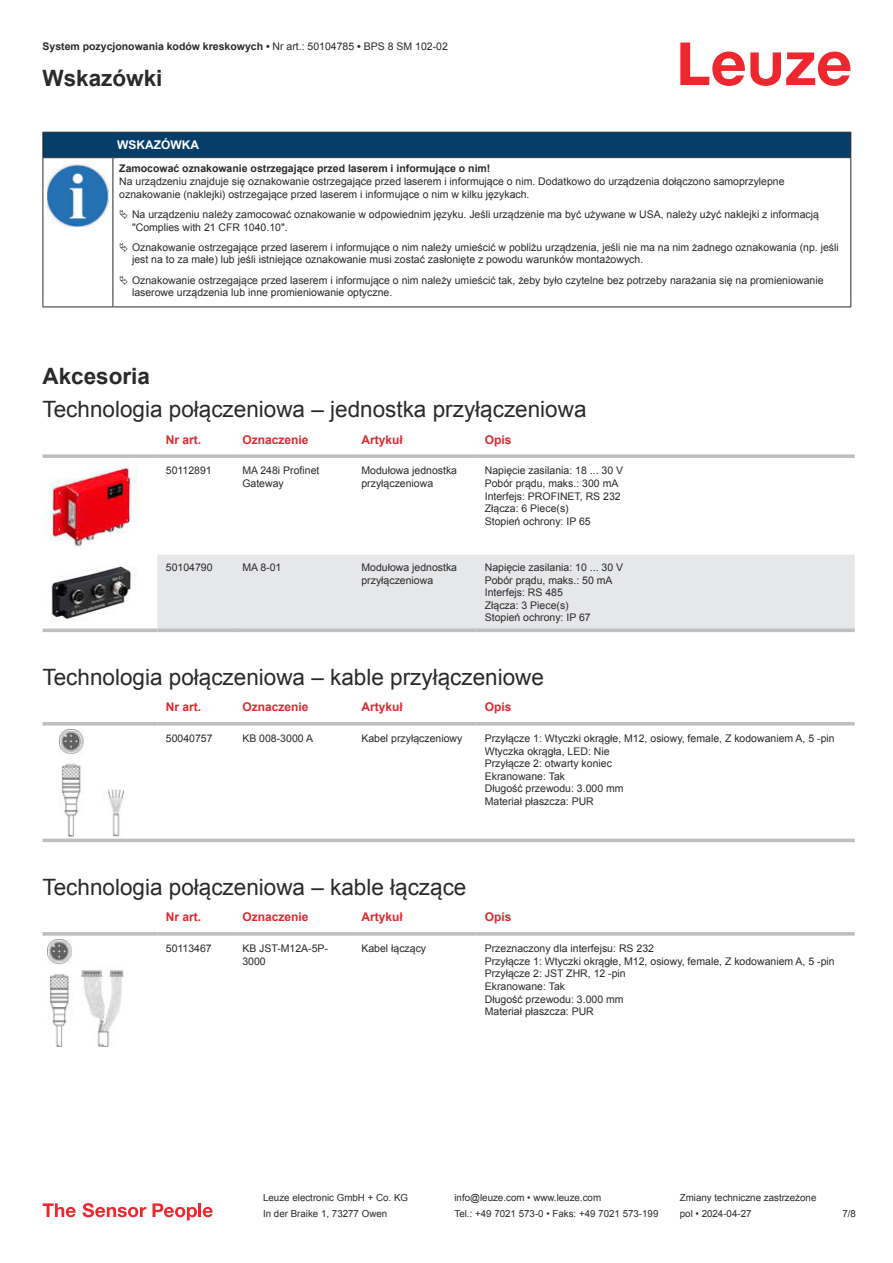
<style>
.page{position:relative;width:893px;height:1263px;background:#fff}
.page>*{position:absolute;margin:0;border:0;box-sizing:border-box;transform-origin:0 0}
.t1{font:22.5px "Arial";color:#2b292a}
.t2{font:700 22.5px "Arial";color:#2b292a}
.t3{font:700 12px "Arial";color:#db2a30}
.t4{font:700 12px "Arial";color:#fff}
.t5{font:10.5px/12.6px "Arial";color:#2b292a}
.t6{font:700 10.5px "Arial";color:#2b292a}
.t7{font:9.75px "Arial";color:#2b292a}
.s1{font-weight:400}
</style>
<div class="page">
<svg style="left:680px;top:43px;width:170px;height:43px"></svg>
<div style="left:157px;top:554px;width:698px;height:74px;background:#e6e7e9"></div>
<svg style="left:43px;top:454px;width:114px;height:4px"></svg>
<svg style="left:157px;top:454px;width:77px;height:4px"></svg>
<svg style="left:234px;top:454px;width:119px;height:4px"></svg>
<svg style="left:353px;top:454px;width:123px;height:4px"></svg>
<svg style="left:476px;top:454px;width:379px;height:4px;background:#c3c5c7"></svg>
<svg style="left:43px;top:628px;width:114px;height:4px"></svg>
<svg style="left:157px;top:628px;width:77px;height:4px"></svg>
<svg style="left:234px;top:628px;width:119px;height:4px"></svg>
<svg style="left:353px;top:628px;width:123px;height:4px"></svg>
<svg style="left:476px;top:628px;width:379px;height:4px;background:#c2c4c6"></svg>
<img style="left:44px;top:462px;width:93px;height:86px">
<img style="left:50px;top:566px;width:87px;height:54px">
<svg style="left:43px;top:725px;width:812px;height:118px"></svg>
<hr style="left:43px;top:722px;width:114px;height:3px;background:#bdbfc1">
<hr style="left:157px;top:722px;width:77px;height:3px;background:#bdbfc1">
<hr style="left:234px;top:722px;width:119px;height:3px;background:#bdbfc1">
<hr style="left:353px;top:722px;width:123px;height:3px;background:#bdbfc1">
<hr style="left:476px;top:722px;width:379px;height:3px;background:#bdbfc1">
<hr style="left:43px;top:839px;width:114px;height:3px;background:#bdbfc1">
<hr style="left:157px;top:839px;width:77px;height:3px;background:#bdbfc1">
<hr style="left:234px;top:839px;width:119px;height:3px;background:#bdbfc1">
<hr style="left:353px;top:839px;width:123px;height:3px;background:#bdbfc1">
<hr style="left:476px;top:839px;width:379px;height:3px;background:#bdbfc1">
<img style="left:59px;top:730px;width:65px;height:106px">
<svg style="left:43px;top:932px;width:114px;height:4px"></svg>
<svg style="left:157px;top:932px;width:77px;height:4px"></svg>
<svg style="left:234px;top:932px;width:119px;height:4px"></svg>
<svg style="left:353px;top:932px;width:123px;height:4px"></svg>
<svg style="left:476px;top:932px;width:379px;height:4px;background:#c3c5c7"></svg>
<img style="left:47px;top:940px;width:77px;height:106px">
<svg style="left:43px;top:1203px;width:33px;height:14px"></svg>
<svg style="left:83px;top:1203px;width:63px;height:14px"></svg>
<svg style="left:153px;top:1203px;width:44px;height:17px"></svg>
<hr style="left:198px;top:1203px;width:3px;height:14px;background:#ed272d">
<svg style="left:203px;top:1207px;width:10px;height:10px"></svg>
<svg style="left:44px;top:158px;width:806px;height:149px"></svg>
<div style="left:43px;top:132px;width:808px;height:26px;background:#063d69"></div>
<hr style="left:113px;top:157px;width:738px;height:1px;background:#2b292a">
<hr style="left:43px;top:158px;width:1px;height:144px;background:#2b292a">
<hr style="left:113px;top:158px;width:1px;height:144px;background:#2b292a">
<hr style="left:850px;top:158px;width:1px;height:144px;background:#2b292a">
<hr style="left:43px;top:307px;width:70px;height:1px;background:#2b292a">
<hr style="left:113px;top:307px;width:738px;height:1px;background:#2b292a">
<img style="left:47px;top:164px;width:61px;height:63px">
<svg style="left:115px;top:159px;width:734px;height:144px"></svg>
<svg style="left:120px;top:210px;width:8px;height:9px"></svg>
<svg style="left:120px;top:242px;width:8px;height:10px"></svg>
<svg style="left:120px;top:275px;width:8px;height:10px"></svg>
<p class="t6" style="left:43px;top:43px;width:407px">System pozycjonowania kodów kreskowych • <span class="s1">Nr art.: 50104785</span> • <span class="s1">BPS 8 SM 102-02</span></p>
<h1 class="t2" style="left:43px;top:70px;width:122px">Wskazówki</h1>
<p class="t4" style="left:117px;top:136px;width:83px">WSKAZÓWKA</p>
<p class="t6" style="left:119px;top:161px;width:373px">Zamocować oznakowanie ostrzegające przed laserem i informujące o nim!</p>
<p class="t5" style="left:119px;top:175px;width:667px">Na urządzeniu znajduje się oznakowanie ostrzegające przed laserem i informujące o nim. Dodatkowo do urządzenia dołączono samoprzylepne oznakowanie (naklejki) ostrzegające przed laserem i informujące o nim w kilku językach.</p>
<p class="t5" style="left:132px;top:208px;width:688px">Na urządzeniu należy zamocować oznakowanie w odpowiednim języku. Jeśli urządzenie ma być używane w USA, należy użyć naklejki z informacją "Complies with 21 CFR 1040.10".</p>
<p class="t5" style="left:132px;top:241px;width:708px">Oznakowanie ostrzegające przed laserem i informujące o nim należy umieścić w pobliżu urządzenia, jeśli nie ma na nim żadnego oznakowania (np. jeśli jest na to za małe) lub jeśli istniejące oznakowanie musi zostać zasłonięte z powodu warunków montażowych.</p>
<p class="t5" style="left:132px;top:274px;width:693px">Oznakowanie ostrzegające przed laserem i informujące o nim należy umieścić tak, żeby było czytelne bez potrzeby narażania się na promieniowanie laserowe urządzenia lub inne promieniowanie optyczne.</p>
<h1 class="t2" style="left:43px;top:360px;width:109px">Akcesoria</h1>
<h1 class="t1" style="left:43px;top:394px;width:545px">Technologia połączeniowa – jednostka przyłączeniowa</h1>
<p class="t3" style="left:166px;top:431px;width:37px">Nr art.</p>
<p class="t3" style="left:242px;top:435px;width:68px">Oznaczenie</p>
<p class="t3" style="left:361px;top:431px;width:43px">Artykuł</p>
<p class="t3" style="left:485px;top:435px;width:28px">Opis</p>
<p class="t5" style="left:166px;top:464px;width:47px">50112891</p>
<p class="t5" style="left:242px;top:465px;width:79px">MA 248i Profinet<br>Gateway</p>
<p class="t5" style="left:361px;top:464px;width:97px">Modułowa jednostka przyłączeniowa</p>
<p class="t5" style="left:485px;top:464px;width:140px">Napięcie zasilania: 18 ... 30 V<br>Pobór prądu, maks.: 300 mA<br>Interfejs: PROFINET, RS 232<br>Złącza: 6 Piece(s)<br>Stopień ochrony: IP 65</p>
<p class="t5" style="left:166px;top:561px;width:48px">50104790</p>
<p class="t5" style="left:242px;top:562px;width:41px">MA 8-01</p>
<p class="t5" style="left:361px;top:561px;width:97px">Modułowa jednostka przyłączeniowa</p>
<p class="t5" style="left:485px;top:561px;width:140px">Napięcie zasilania: 10 ... 30 V<br>Pobór prądu, maks.: 50 mA<br>Interfejs: RS 485<br>Złącza: 3 Piece(s)<br>Stopień ochrony: IP 67</p>
<h1 class="t1" style="left:43px;top:662px;width:503px">Technologia połączeniowa – kable przyłączeniowe</h1>
<p class="t3" style="left:166px;top:698px;width:37px">Nr art.</p>
<p class="t3" style="left:242px;top:702px;width:68px">Oznaczenie</p>
<p class="t3" style="left:361px;top:698px;width:43px">Artykuł</p>
<p class="t3" style="left:485px;top:702px;width:28px">Opis</p>
<p class="t5" style="left:166px;top:733px;width:48px">50040757</p>
<p class="t5" style="left:242px;top:733px;width:72px">KB 008-3000 A</p>
<p class="t5" style="left:361px;top:732px;width:102px">Kabel przyłączeniowy</p>
<p class="t5" style="left:485px;top:732px;width:351px">Przyłącze 1: Wtyczki okrągłe, M12, osiowy, female, Z kodowaniem A, 5 -pin<br>Wtyczka okrągła, LED: Nie<br>Przyłącze 2: otwarty koniec<br>Ekranowane: Tak<br>Długość przewodu: 3.000 mm<br>Materiał płaszcza: PUR</p>
<h1 class="t1" style="left:43px;top:872px;width:425px">Technologia połączeniowa – kable łączące</h1>
<p class="t3" style="left:166px;top:908px;width:37px">Nr art.</p>
<p class="t3" style="left:242px;top:912px;width:68px">Oznaczenie</p>
<p class="t3" style="left:361px;top:908px;width:43px">Artykuł</p>
<p class="t3" style="left:485px;top:912px;width:28px">Opis</p>
<p class="t5" style="left:166px;top:943px;width:47px">50113467</p>
<p class="t5" style="left:242px;top:943px;width:87px">KB JST-M12A-5P-<br>3000</p>
<p class="t5" style="left:361px;top:942px;width:66px">Kabel łączący</p>
<p class="t5" style="left:485px;top:942px;width:351px">Przeznaczony dla interfejsu: RS 232<br>Przyłącze 1: Wtyczki okrągłe, M12, osiowy, female, Z kodowaniem A, 5 -pin Przyłącze 2: JST ZHR, 12 -pin<br>Ekranowane: Tak<br>Długość przewodu: 3.000 mm<br>Materiał płaszcza: PUR</p>
<p class="t7" style="left:263px;top:1191px;width:146px">Leuze electronic GmbH + Co. KG</p>
<p class="t7" style="left:454px;top:1191px;width:148px">info@leuze.com • www.leuze.com</p>
<p class="t7" style="left:680px;top:1191px;width:138px">Zmiany techniczne zastrzeżone</p>
<p class="t7" style="left:263px;top:1210px;width:126px">In der Braike 1, 73277 Owen</p>
<p class="t7" style="left:454px;top:1207px;width:205px">Tel.: +49 7021 573-0 • Faks: +49 7021 573-199</p>
<p class="t7" style="left:680px;top:1207px;width:73px">pol • 2024-04-27</p>
<p class="t7" style="left:842px;top:1210px;width:15px">7 /8</p>
</div>
